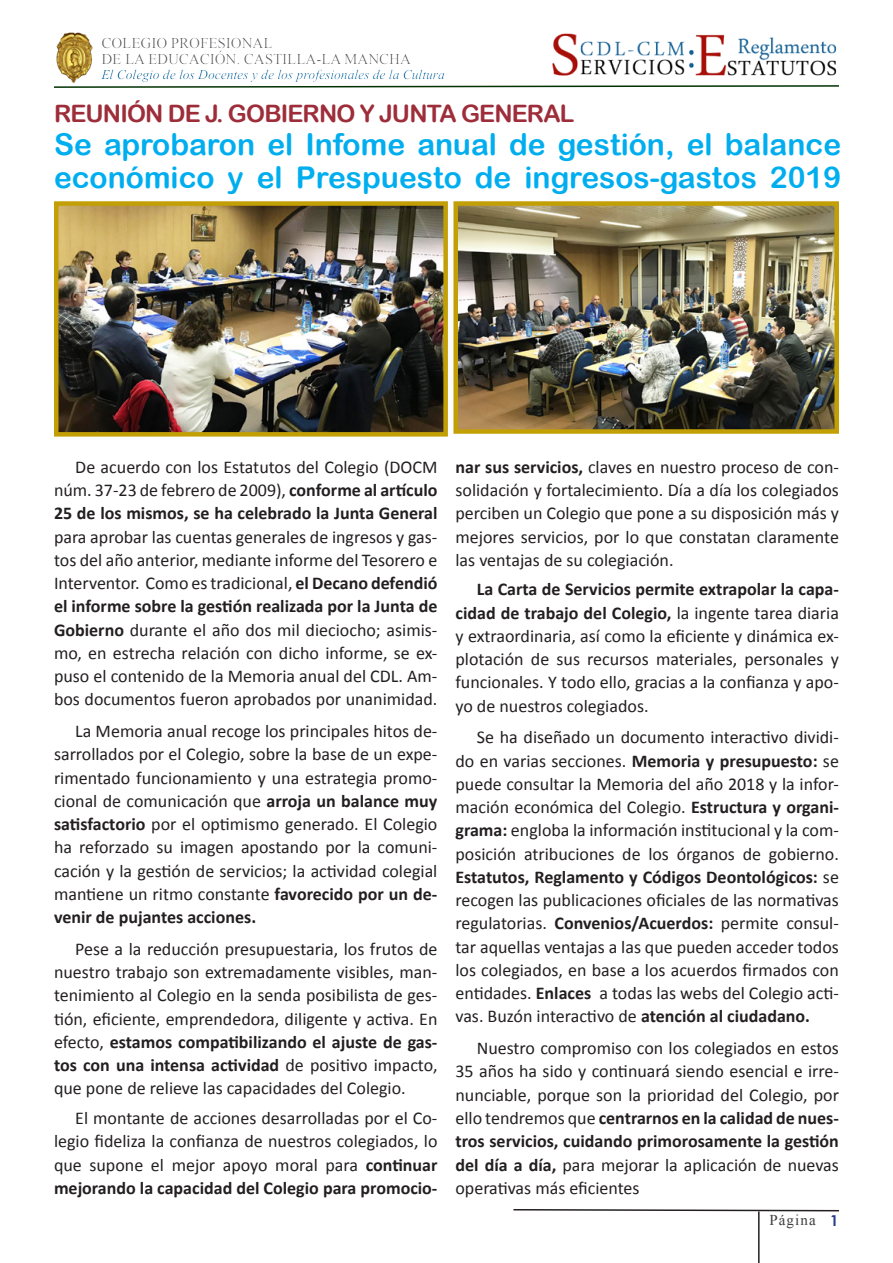
<style>
.page{position:relative;width:893px;height:1263px;background:#fff}
.page>*{position:absolute;margin:0;border:0;box-sizing:border-box;transform-origin:0 0}
.t1{font:30px/33px "Arial Rounded MT Bold";color:#00aeef}
.t2{font:24px "Arial Rounded MT Bold";letter-spacing:-.035em;color:#9e2d3a}
.t3{font:18px/23.2px "Calibri";color:#231f20;text-align:justify}
.t4{font:16.8px "Vijaya";color:#0062a1}
.t5{font:15px/15.5px "Times New Roman";color:#6c6d70}
.t6{font:15px "Times New Roman";letter-spacing:.075em;color:#3e3e3f}
.t7{font:700 15px "Century Gothic";color:#283b8c}
.s1{font-weight:700}
</style>
<div class="page">
<svg style="left:513px;top:1209px;width:326px;height:3px"></svg>
<hr style="left:758px;top:1211px;width:2px;height:52px;background:#231f20">
<svg style="left:54px;top:85px;width:785px;height:3px"></svg>
<img style="left:56px;top:32px;width:36px;height:51px">
<img style="left:552px;top:33px;width:285px;height:43px">
<img style="left:458px;top:206px;width:376px;height:223px">
<div style="left:453px;top:201px;width:386px;height:233px;border:4px solid #c39f06"></div>
<img style="left:59px;top:206px;width:384px;height:226px">
<div style="left:54px;top:201px;width:394px;height:236px;border:4px solid #c39f06"></div>
<p class="t5" style="left:101px;top:35px;width:311px">COLEGIO PROFESIONAL<br>DE LA EDUCACIÓN. CASTILLA-LA MANCHA</p>
<p class="t4" style="left:101px;top:61px;width:345px">El Colegio de los Docentes y de los profesionales de la Cultura</p>
<p class="t2" style="left:54px;top:99px;width:522px">REUNIÓN DE J. GOBIERNO Y JUNTA GENERAL</p>
<p class="t1" style="left:54px;top:127px;width:789px">Se aprobaron el Infome anual de gestión, el balance económico y el Prespuesto de ingresos-gastos 2019</p>
<p class="t3" style="left:54px;top:455px;width:385px;text-indent:21px">De acuerdo con los Estatutos del Colegio (DOCM núm. 37-23 de febrero de 2009), <span class="s1">conforme al artículo 25 de los mismos, se ha celebrado la Junta General </span>para aprobar las cuentas generales de ingresos y gas&shy;tos del año anterior, mediante informe del Tesorero e Interventor. Como es tradicional, <span class="s1">el Decano defendió el informe sobre la gestión realizada por la Junta de Gobierno</span> durante el año dos mil dieciocho; asimis&shy;mo, en estrecha relación con dicho informe, se ex&shy;puso el contenido de la Memoria anual del CDL. Am&shy;bos documentos fueron aprobados por unanimidad.</p>
<p class="t3" style="left:54px;top:719px;width:385px;text-indent:21px">La Memoria anual recoge los principales hitos de&shy;sarrollados por el Colegio, sobre la base de un expe&shy;rimentado funcionamiento y una estrategia promo&shy;cional de comunicación que <span class="s1">arroja un balance muy satisfactorio</span> por el optimismo generado. El Colegio ha reforzado su imagen apostando por la comuni&shy;cación y la gestión de servicios; la actividad colegial mantiene un ritmo constante <span class="s1">favorecido por un de&shy;venir de pujantes acciones.</span></p>
<p class="t3" style="left:54px;top:937px;width:385px;text-indent:21px">Pese a la reducción presupuestaria, los frutos de nuestro trabajo son extremadamente visibles, man&shy;tenimiento al Colegio en la senda posibilista de ges&shy;tión, eficiente, emprendedora, diligente y activa. En efecto, <span class="s1">estamos compatibilizando el ajuste de gas&shy;tos con una intensa actividad</span> de positivo impacto, que pone de relieve las capacidades del Colegio.</p>
<p class="t3" style="left:54px;top:1106px;width:385px;text-indent:21px">El montante de acciones desarrolladas por el Co&shy;legio fideliza la confianza de nuestros colegiados, lo que supone el mejor apoyo moral para <span class="s1">continuar mejorando la capacidad del Colegio para promocio-</span></p>
<p class="t3" style="left:455px;top:455px;width:385px"><span class="s1">nar sus servicios,</span> claves en nuestro proceso de con&shy;solidación y fortalecimiento. Día a día los colegiados perciben un Colegio que pone a su disposición más y mejores servicios, por lo que constatan claramente las ventajas de su colegiación.</p>
<p class="t3" style="left:455px;top:578px;width:385px;text-indent:21px"><span class="s1">La Carta de Servicios permite extrapolar la capa&shy;cidad de trabajo del Colegio,</span> la ingente tarea diaria y extraordinaria, así como la eficiente y dinámica ex&shy;plotación de sus recursos materiales, personales y funcionales. Y todo ello, gracias a la confianza y apo&shy;yo de nuestros colegiados.</p>
<p class="t3" style="left:455px;top:726px;width:385px;text-indent:21px">Se ha diseñado un documento interactivo dividi&shy;do en varias secciones. <span class="s1">Memoria y presupuesto:</span> se puede consultar la Memoria del año 2018 y la infor&shy;mación económica del Colegio. <span class="s1">Estructura y organi&shy;grama:</span> engloba la información institucional y la com&shy;posición atribuciones de los órganos de gobierno.<br><span class="s1">Estatutos, Reglamento y Códigos Deontológicos:</span> se recogen las publicaciones oficiales de las normativas regulatorias. <span class="s1">Convenios/Acuerdos:</span> permite consul&shy;tar aquellas ventajas a las que pueden acceder todos los colegiados, en base a los acuerdos firmados con entidades. <span class="s1">Enlaces</span> a todas las webs del Colegio acti&shy;vas. Buzón interactivo de <span class="s1">atención al ciudadano.</span></p>
<p class="t3" style="left:455px;top:1037px;width:385px;text-indent:21px">Nuestro compromiso con los colegiados en estos 35 años ha sido y continuará siendo esencial e irre&shy;nunciable, porque son la prioridad del Colegio, por ello tendremos que <span class="s1">centrarnos en la calidad de nues&shy;tros servicios, cuidando primorosamente la gestión del día a día,</span> para mejorar la aplicación de nuevas operativas más eficientes</p>
<p class="t6" style="left:769px;top:1210px;width:48px">Página</p>
<p class="t7" style="left:830px;top:1209px;width:10px">1</p>
</div>
